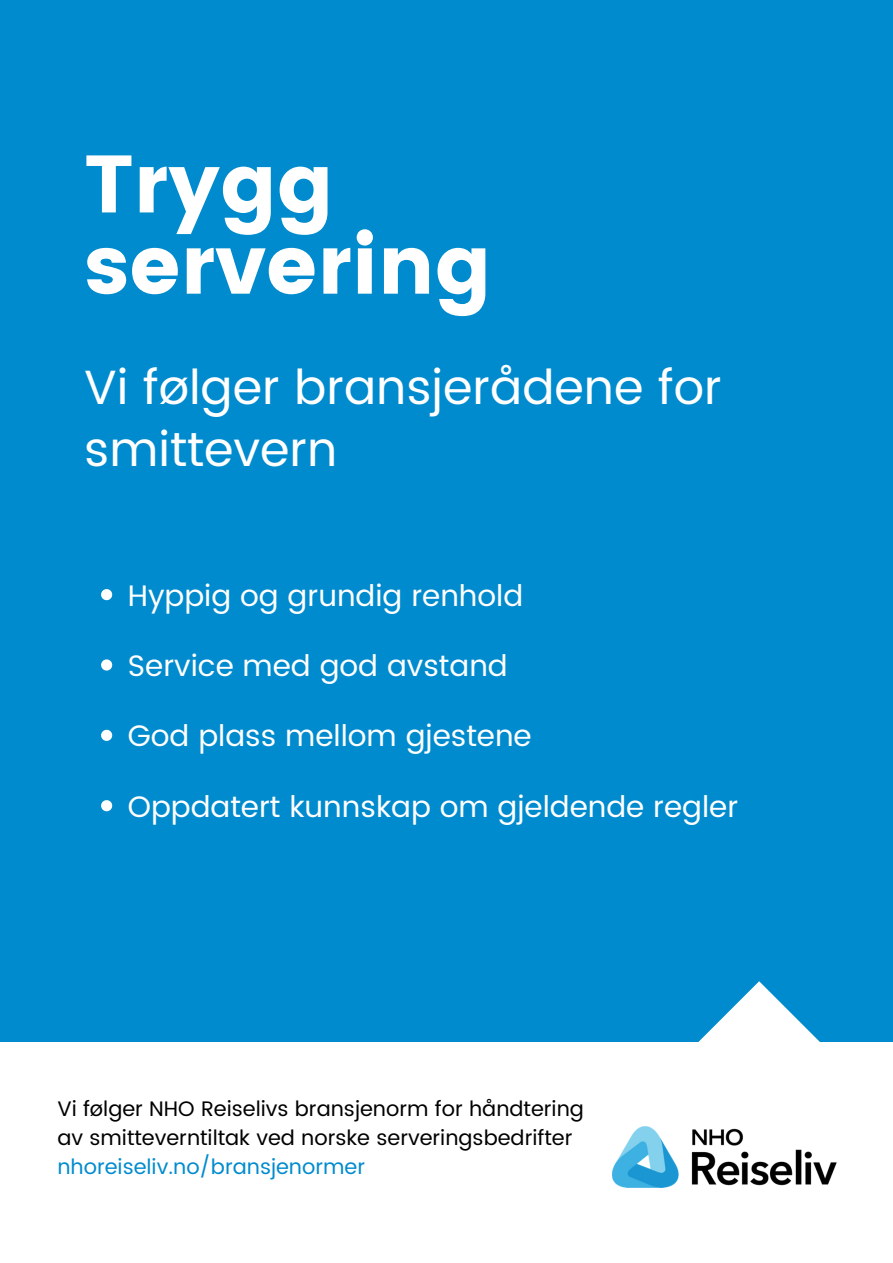
<style>
.page{position:relative;width:893px;height:1263px;background:#008bce}
.page>*{position:absolute;margin:0;border:0;box-sizing:border-box;transform-origin:0 0}
.t1{font:81.22px/81.2px "Poppins";color:#fff}
.t2{font:48px/61.9px "Poppins";color:#fff}
.t3{font:29.62px "Poppins";color:#fff}
.t4{font:21px/29px "Poppins";color:#000}
.t5{font:21px "Poppins";color:#008bce}
</style>
<div class="page">
<div style="left:0;top:1042px;width:893px;height:221px;background:#fff"></div>
<svg style="left:698px;top:981px;width:122px;height:61px"></svg>
<img style="left:612px;top:1126px;width:224px;height:62px">
<svg style="left:101px;top:589px;width:11px;height:11px"></svg>
<svg style="left:101px;top:659px;width:11px;height:11px"></svg>
<svg style="left:101px;top:730px;width:11px;height:11px"></svg>
<svg style="left:101px;top:800px;width:11px;height:11px"></svg>
<h1 class="t1" style="left:84px;top:144px;width:409px">Trygg servering</h1>
<h2 class="t2" style="left:84px;top:357px;width:639px">Vi følger bransjerådene for smittevern</h2>
<p class="t3" style="left:128px;top:578px;width:397px">Hyppig og grundig renhold</p>
<p class="t3" style="left:128px;top:648px;width:381px">Service med god avstand</p>
<p class="t3" style="left:128px;top:719px;width:405px">God plass mellom gjestene</p>
<p class="t3" style="left:128px;top:789px;width:612px">Oppdatert kunnskap om gjeldende regler</p>
<p class="t4" style="left:57px;top:1094px;width:528px">Vi følger NHO Reiselivs bransjenorm for håndtering av smitteverntiltak ved norske serveringsbedrifter</p>
<p class="t5" style="left:57px;top:1155px;width:309px">nhoreiseliv.no/bransjenormer</p>
</div>
